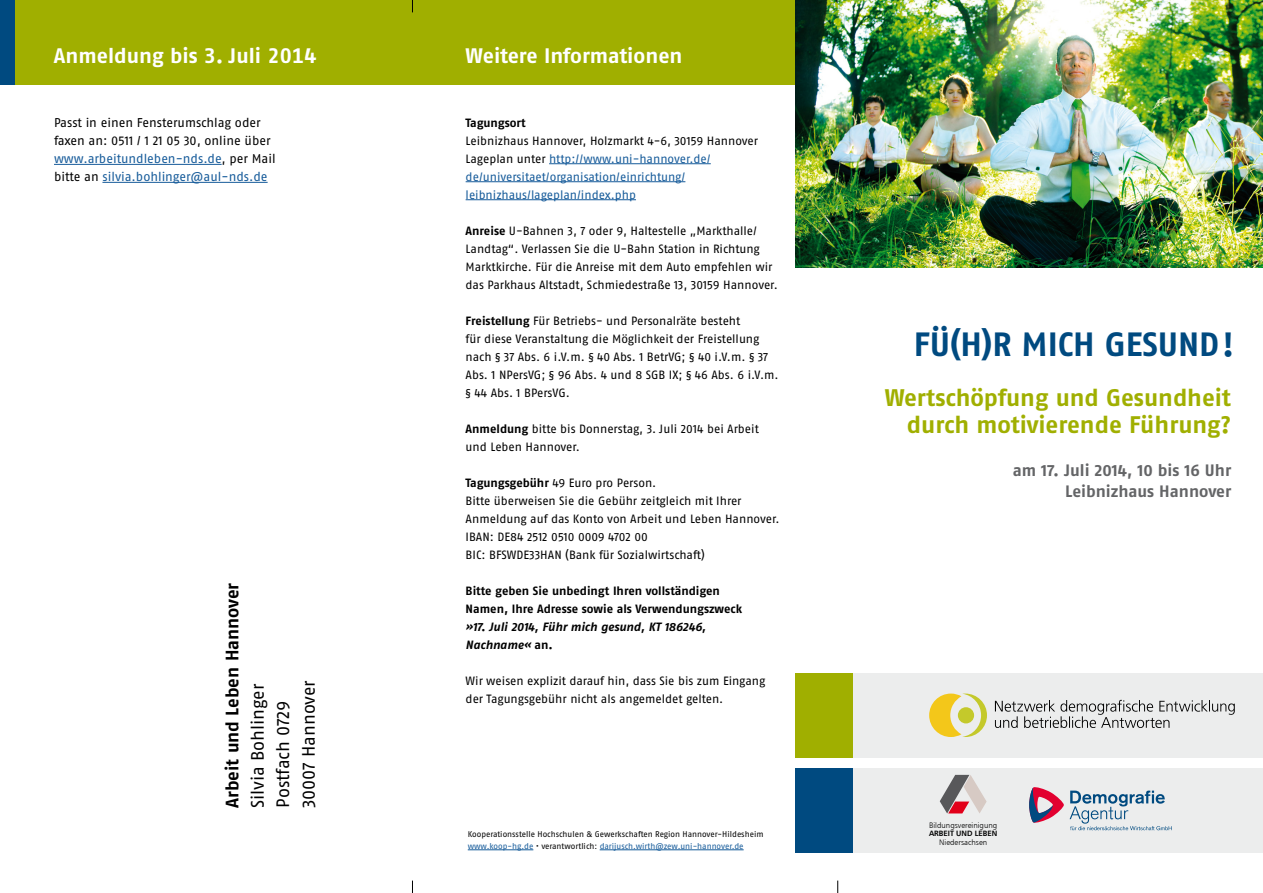
<style>
.page{position:relative;width:1263px;height:893px;background:#fff}
.page>*{position:absolute;margin:0;border:0;box-sizing:border-box;transform-origin:0 0}
.t1{font:33.6px "Fago No Bold Tf";color:#004a80}
.t2{font:24px/27px "Fago No Bold Tf";letter-spacing:-.005em;color:#a0af00;text-align:right}
.t3{font:21px "Fago No Bold Tf";color:#fff}
.t4{font:18px/25.3px "Fago No Regular LF";letter-spacing:-.005em;color:#000}
.t5{font:18px "Fago No Bold Lf";color:#000}
.t6{font:16.5px/21px "Fago No Bold Lf";color:#646567;text-align:right}
.t7{font:12.75px/18px "Fago No Regular LF";color:#000}
.t8{font:12px/18px "Fago No Regular LF";letter-spacing:-.005em;color:#000}
.t9{font:12px/18px "Fago No Regular LF";letter-spacing:-.005em;color:#165b9a}
.t10{font:12px/18px "Fago No Bold Lf";color:#000}
.t11{font:italic 12px/18px "Fago No Bold Lf";color:#000}
.t12{font:8.25px/11.7px "Fago No Regular LF";color:#000}
.t13{font:7.8px "Humanist 777 BT Light B";letter-spacing:.005em;color:#000}
.t14{font:7.5px "Humanist 777 BT Bold B";color:#000}
.s1{color:#165b9a}
.s2{color:#000}
.s3{font-family:"Fago No Bold Lf"}
.s4{font-style:normal}
</style>
<div class="page">
<div style="left:0;top:0;width:795px;height:85px;background:#a0af00"></div>
<hr style="left:549px;top:163px;width:162px;height:1px;background:#165b9a">
<hr style="left:466px;top:181px;width:219px;height:1px;background:#165b9a">
<hr style="left:466px;top:199px;width:170px;height:1px;background:#165b9a">
<hr style="left:468px;top:849px;width:65px;height:1px;background:#165b9a">
<hr style="left:600px;top:849px;width:144px;height:1px;background:#165b9a">
<hr style="left:54px;top:164px;width:168px;height:1px;background:#165b9a">
<hr style="left:102px;top:182px;width:166px;height:1px;background:#165b9a">
<svg style="left:837px;top:881px;width:1px;height:12px"></svg>
<svg style="left:412px;top:0;width:1px;height:12px"></svg>
<svg style="left:412px;top:881px;width:1px;height:12px"></svg>
<div style="left:795px;top:768px;width:468px;height:84px;background:#eceded"></div>
<div style="left:795px;top:673px;width:468px;height:85px;background:#eceded"></div>
<img style="left:795px;top:0;width:468px;height:268px">
<svg style="left:929px;top:694px;width:58px;height:43px"></svg>
<svg style="left:995px;top:700px;width:240px;height:28px"></svg>
<svg style="left:1029px;top:787px;width:143px;height:43px"></svg>
<svg style="left:940px;top:775px;width:46px;height:38px"></svg>
<div style="left:795px;top:673px;width:58px;height:85px;background:#a0af00"></div>
<div style="left:795px;top:768px;width:58px;height:84px;background:#004a80"></div>
<div style="left:0;top:0;width:15px;height:85px;background:#004a80"></div>
<h3 class="t3" style="left:54px;top:44px;width:264px">Anmeldung bis 3. Juli 2014</h3>
<h3 class="t3" style="left:466px;top:44px;width:218px">Weitere Informationen</h3>
<p class="t7" style="left:54px;top:114px;width:223px">Passt in einen Fensterumschlag oder faxen an: 0511 / 1 21 05 30, online über <span class="s1">www.arbeitundleben-nds.de</span>, per Mail bitte an <span class="s1">silvia.bohlinger@aul-nds.de</span></p>
<h3 class="t5" style="left:222px;top:808px;width:226px;rotate:-90deg">Arbeit und Leben Hannover</h3>
<h3 class="t4" style="left:245px;top:808px;width:129px;rotate:-90deg">Silvia Bohlinger<br>Postfach 0729<br>30007 Hannover</h3>
<p class="t10" style="left:466px;top:113px;width:62px">Tagungsort</p>
<p class="t9" style="left:466px;top:131px;width:294px"><span class="s2">Leibnizhaus Hannover, Holzmarkt 4-6, 30159 Hannover Lageplan unter</span> http://www.uni-hannover.de/ de/universitaet/organisation/einrichtung/ leibnizhaus/lageplan/index.php</p>
<p class="t8" style="left:466px;top:221px;width:314px"><span class="s3">Anreise</span> U-Bahnen 3, 7 oder 9, Haltestelle „Markthalle/ Landtag“. Verlassen Sie die U-Bahn Station in Richtung Marktkirche. Für die Anreise mit dem Auto empfehlen wir das Parkhaus Altstadt, Schmiedestraße 13, 30159 Hannover.</p>
<p class="t8" style="left:466px;top:311px;width:314px"><span class="s3">Freistellung</span> Für Betriebs- und Personalräte besteht<br>für diese Veranstaltung die Möglichkeit der Freistellung nach § 37 Abs. 6 i.V.m. § 40 Abs. 1 BetrVG; § 40 i.V.m. § 37<br>Abs. 1 NPersVG; § 96 Abs. 4 und 8 SGB IX; § 46 Abs. 6 i.V.m. § 44 Abs. 1 BPersVG.</p>
<p class="t8" style="left:466px;top:419px;width:295px"><span class="s3">Anmeldung</span> bitte bis Donnerstag, 3. Juli 2014 bei Arbeit und Leben Hannover.</p>
<p class="t8" style="left:466px;top:473px;width:315px"><span class="s3">Tagungsgebühr</span> 49 Euro pro Person.<br>Bitte überweisen Sie die Gebühr zeitgleich mit Ihrer Anmeldung auf das Konto von Arbeit und Leben Hannover.<br>IBAN: DE84 2512 0510 0009 4702 00<br>BIC: BFSWDE33HAN (Bank für Sozialwirtschaft)</p>
<p class="t10" style="left:466px;top:581px;width:278px">Bitte geben Sie unbedingt Ihren vollständigen<br>Namen, Ihre Adresse sowie als Verwendungszweck</p>
<p class="t11" style="left:466px;top:617px;width:242px">»17. Juli 2014, Führ mich gesund, KT 186246,<br>Nachname« <span class="s4">an.</span></p>
<p class="t8" style="left:466px;top:671px;width:301px">Wir weisen explizit darauf hin, dass Sie bis zum Eingang der Tagungsgebühr nicht als angemeldet gelten.</p>
<p class="t12" style="left:468px;top:828px;width:297px">Kooperationsstelle Hochschulen &amp; Gewerkschaften Region Hannover-Hildesheim <span class="s1">www.koop-hg.de</span> • verantwortlich: <span class="s1">darijusch.wirth@zew.uni-hannover.de</span></p>
<h1 class="t1" style="left:914px;top:325px;width:322px">FÜ(H)R MICH GESUND!</h1>
<h2 class="t2" style="left:885px;top:383px;width:348px">Wertschöpfung und Gesundheit durch motivierende Führung?</h2>
<h3 class="t6" style="left:1013px;top:460px;width:220px">am 17. Juli 2014, 10 bis 16 Uhr<br>Leibnizhaus Hannover</h3>
<p class="t13" style="left:929px;top:820px;width:70px">Bildungsvereinigung</p>
<p class="t14" style="left:929px;top:829px;width:70px">ARBEIT UND LEBEN</p>
<p class="t13" style="left:939px;top:837px;width:49px">Niedersachsen</p>
</div>
